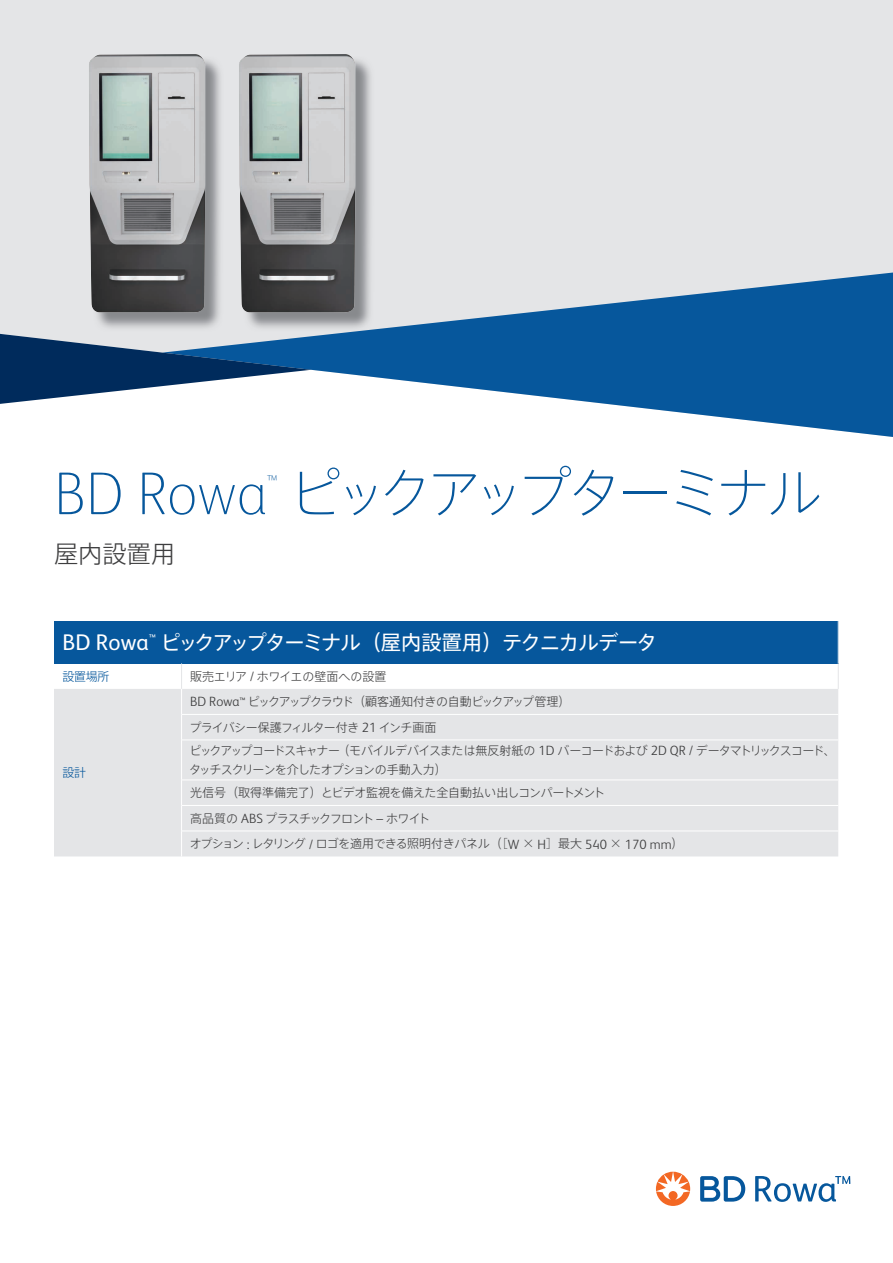
<style>
.page{position:relative;width:893px;height:1263px;background:#fff}
.page>*{position:absolute;margin:0;border:0;box-sizing:border-box;transform-origin:0 0}
.t1{font:100 60.45px "FS Albert Pro";color:#06579c}
.t2{font:200 54px "Axis Pro N";letter-spacing:-.12em;color:#06579c}
.t3{font:300 24.3px "Axis Pro N";color:#3e3e3f}
.t4{font:20.25px "Axis Pro N";letter-spacing:-.05em;color:#fff}
.t5{font:100 15.75px "FS Albert Pro";color:#06579c}
.t6{font:300 12px/25.5px "Axis Pro N";letter-spacing:-.05em;color:#3e3e3f}
.t7{font:300 12px "Axis Pro N";color:#3e3e3f}
.t8{font:300 12px "Axis Pro N";letter-spacing:-.025em;color:#06579c}
.s1{font-family:"FS Albert Pro";font-size:22.65px}
.s2{font-family:"FS Albert Pro";font-size:13.5px}
</style>
<div class="page">
<svg style="left:755px;top:1176px;width:95px;height:26px"></svg>
<svg style="left:700px;top:1176px;width:45px;height:25px"></svg>
<svg style="left:656px;top:1172px;width:34px;height:34px"></svg>
<div style="left:54px;top:621px;width:784px;height:42px;background:#06579c"></div>
<div style="left:54px;top:689px;width:784px;height:167px;background:#e4e5e7"></div>
<svg style="left:838px;top:663px;width:1px;height:26px"></svg>
<hr style="left:181px;top:714px;width:657px;height:1px;background:#fff">
<svg style="left:181px;top:663px;width:1px;height:77px"></svg>
<hr style="left:181px;top:740px;width:657px;height:1px;background:#fff">
<hr style="left:181px;top:740px;width:1px;height:40px;background:#fff">
<hr style="left:181px;top:780px;width:657px;height:1px;background:#fff">
<hr style="left:181px;top:805px;width:657px;height:1px;background:#fff">
<hr style="left:181px;top:831px;width:657px;height:1px;background:#fff">
<svg style="left:181px;top:781px;width:1px;height:75px"></svg>
<div style="left:0;top:0;width:893px;height:334px;background:#e4e5e7"></div>
<img style="left:91px;top:56px;width:283px;height:275px">
<img style="left:88px;top:54px;width:117px;height:258px">
<img style="left:239px;top:54px;width:116px;height:219px">
<svg style="left:162px;top:273px;width:731px;height:164px;fill:#06579c"></svg>
<svg style="left:0;top:334px;width:311px;height:70px"></svg>
<h1 class="t1" style="left:54px;top:454px;width:215px">BD Rowa</h1>
<h3 class="t5" style="left:267px;top:470px;width:11px">™</h3>
<h2 class="t2" style="left:288px;top:466px;width:535px">ピックアップターミナル</h2>
<h3 class="t3" style="left:54px;top:541px;width:123px">屋内設置用</h3>
<h3 class="t4" style="left:63px;top:632px;width:596px"><span class="s1">BD Rowa</span><sup>™</sup> ピックアップターミナル（屋内設置用）テクニカルデータ</h3>
<p class="t8" style="left:63px;top:670px;width:49px">設置場所</p>
<p class="t7" style="left:190px;top:670px;width:198px">販売エリア <span class="s2">/</span> ホワイエの壁面への設置</p>
<p class="t8" style="left:63px;top:767px;width:25px">設計</p>
<p class="t6" style="left:189px;top:689px;width:383px"><span class="s2">BD Rowa</span><sup>™</sup> ピックアップクラウド（顧客通知付きの自動ピックアップ管理）プライバシー保護フィルター付き <span class="s2">21</span> インチ画面</p>
<p class="t6" style="left:189px;top:740px;width:648px;line-height:19.5px">ピックアップコードスキャナー（モバイルデバイスまたは無反射紙の <span class="s2">1D</span> バーコードおよび <span class="s2">2D QR /</span> データマトリックスコード、タッチスクリーンを介したオプションの手動入力）</p>
<p class="t6" style="left:190px;top:780px;width:495px">光信号（取得準備完了）とビデオ監視を備えた全自動払い出しコンパートメント<br>高品質の <span class="s2">ABS</span> プラスチックフロント <span class="s2">–</span> ホワイト<br>オプション <span class="s2">:</span> レタリング <span class="s2">/</span> ロゴを適用できる照明付きパネル（［<span class="s2">W</span> × <span class="s2">H</span>］最大 <span class="s2">540</span> × <span class="s2">170 mm</span>）</p>
</div>
